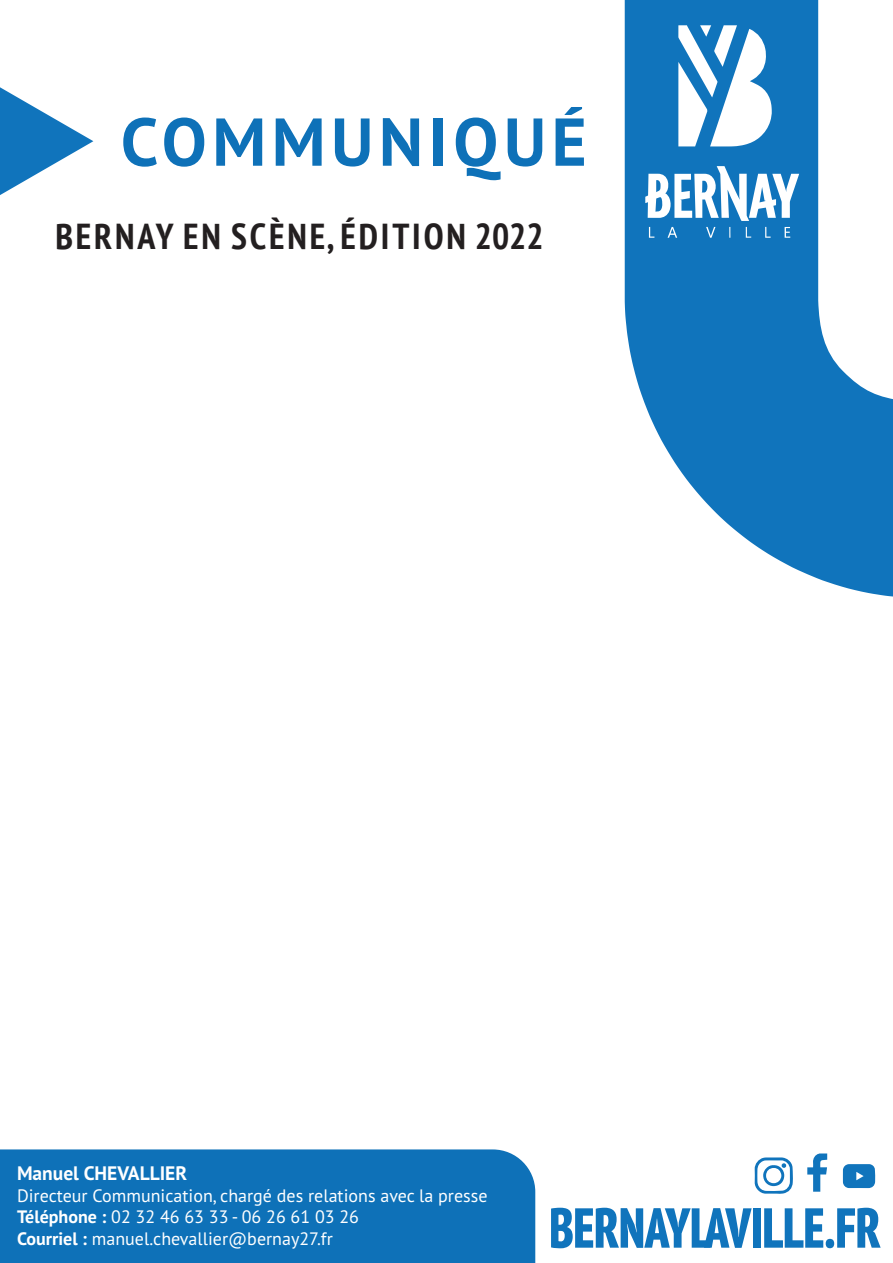
<style>
.page{position:relative;width:893px;height:1263px;background:#fff}
.page>*{position:absolute;margin:0;border:0;box-sizing:border-box;transform-origin:0 0}
.t1{font:700 67.5px "PT Sans Pro";letter-spacing:.08em;color:#0e71b8}
.t2{font:800 condensed 56.25px "PT Sans Pro";color:#1074bc}
.t3{font:700 condensed 36px "PT Sans";letter-spacing:.08em;color:#231f20}
.t4{font:700 19.5px "PT Sans Pro";color:#fff}
.t5{font:18px "PT Sans Pro";color:#fff}
.s1{font-weight:700}
</style>
<div class="page">
<svg style="left:0;top:87px;width:93px;height:108px"></svg>
<div style="left:0;top:1149px;width:535px;height:114px;background:#0e71b8"></div>
<svg style="left:807px;top:1153px;width:20px;height:39px"></svg>
<svg style="left:843px;top:1164px;width:32px;height:24px"></svg>
<svg style="left:754px;top:1157px;width:39px;height:37px"></svg>
<svg style="left:625px;top:0;width:268px;height:597px;fill:#1074bc"></svg>
<div style="left:628px;top:5px;width:181px;height:159px;background:#1074bc"></div>
<svg style="left:678px;top:25px;width:94px;height:121px"></svg>
<svg style="left:645px;top:166px;width:154px;height:55px"></svg>
<svg style="left:668px;top:227px;width:9px;height:11px"></svg>
<svg style="left:785px;top:227px;width:5px;height:11px"></svg>
<svg style="left:706px;top:227px;width:9px;height:11px"></svg>
<svg style="left:649px;top:227px;width:5px;height:11px"></svg>
<svg style="left:765px;top:227px;width:6px;height:11px"></svg>
<svg style="left:746px;top:227px;width:5px;height:11px"></svg>
<p class="t1" style="left:121px;top:98px;width:468px">COMMUNIQUÉ</p>
<p class="t3" style="left:55px;top:212px;width:490px">BERNAY EN SCÈNE, ÉDITION 2022</p>
<p class="t4" style="left:17px;top:1160px;width:172px">Manuel CHEVALLIER</p>
<p class="t5" style="left:17px;top:1184px;width:472px">Directeur Communication, chargé des relations avec la presse</p>
<p class="t5" style="left:17px;top:1205px;width:344px"><span class="s1">Téléphone :</span> 02 32 46 63 33 - 06 26 61 03 26</p>
<p class="t5" style="left:17px;top:1227px;width:317px"><span class="s1">Courriel :</span> manuel.chevallier@bernay27.fr</p>
<p class="t2" style="left:549px;top:1190px;width:333px">BERNAYLAVILLE.FR</p>
</div>
